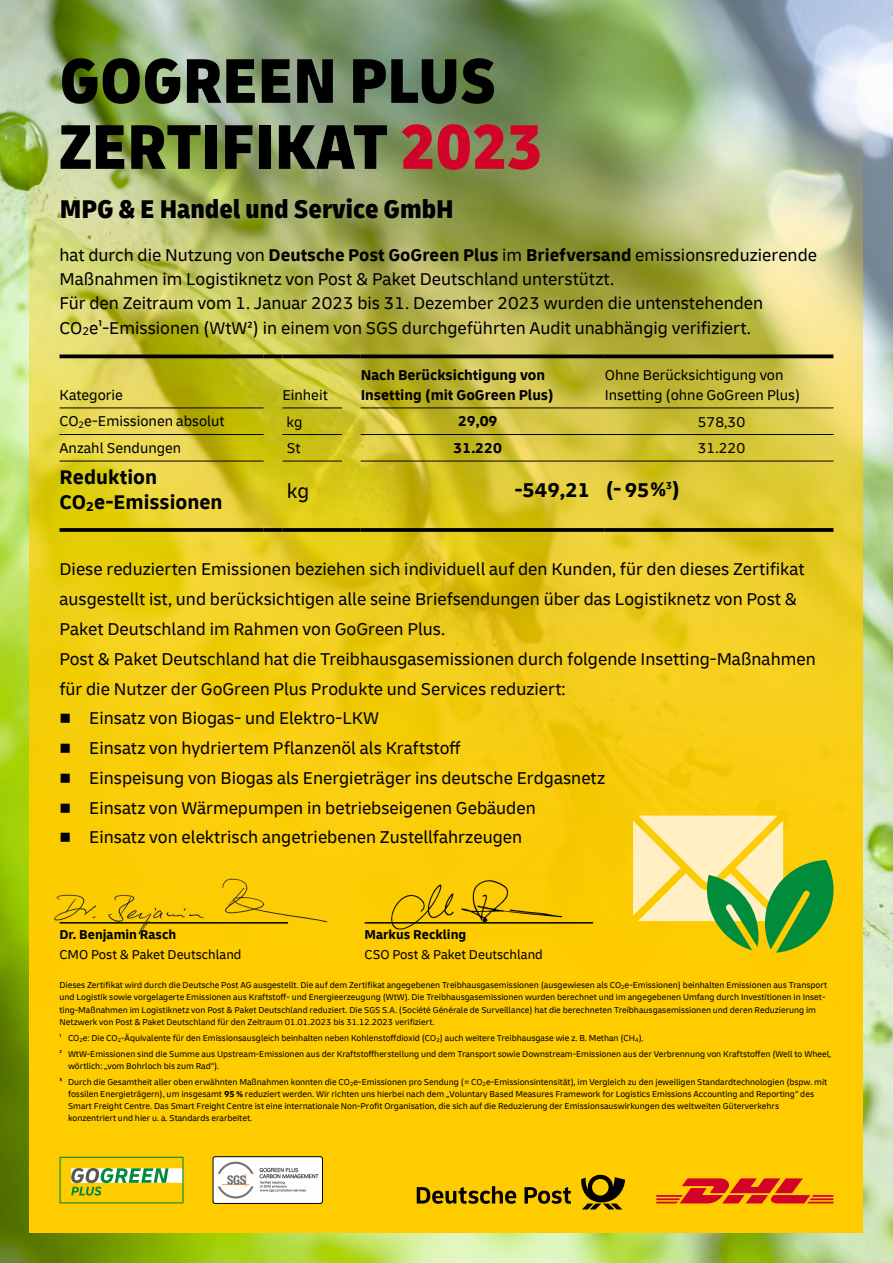
<style>
.page{position:relative;width:893px;height:1263px;background:#fff}
.page>*{position:absolute;margin:0;border:0;box-sizing:border-box;transform-origin:0 0}
.t1{font:900 condensed 66px/66px "Delivery";color:#000}
.t2{font:900 condensed 27px "Delivery";color:#000}
.t3{font:700 21px "Delivery";color:#000}
.t4{font:21px "Delivery";color:#000}
.t5{font:700 20.85px/25.5px "Delivery";color:#000}
.t6{font:18px/29.7px "Delivery";color:#000}
.t7{font:15px/20.2px "Delivery";color:#000}
.t8{font:700 15px/20.2px "Delivery";color:#000}
.t9{font:15px "Delivery";color:#000}
.t10{font:700 15px "Delivery";color:#000}
.t11{font:13.5px "Delivery";color:#000}
.t12{font:700 13.5px "Delivery";color:#000}
.t13{font:9px/12.1px "Delivery";color:#000}
.s1{color:#d20328}
.s2{font-weight:700}
.s3{font-size:21px}
.s4{font-weight:400}
</style>
<div class="page">
<img style="left:0;top:0;width:893px;height:1263px">
<img style="left:30px;top:60px;width:833px;height:1088px">
<div style="left:30px;top:1148px;width:833px;height:85px;background:#fc0"></div>
<svg style="left:417px;top:1175px;width:208px;height:34px"></svg>
<svg style="left:656px;top:1178px;width:177px;height:25px"></svg>
<hr style="left:60px;top:461px;width:204px;height:1px;background:#000">
<hr style="left:60px;top:434px;width:204px;height:1px;background:#000">
<hr style="left:282px;top:434px;width:60px;height:1px;background:#000">
<hr style="left:361px;top:434px;width:225px;height:1px;background:#000">
<svg style="left:586px;top:434px;width:19px;height:1px"></svg>
<hr style="left:605px;top:434px;width:228px;height:1px;background:#000">
<hr style="left:282px;top:461px;width:60px;height:1px;background:#000">
<hr style="left:361px;top:461px;width:225px;height:1px;background:#000">
<svg style="left:586px;top:461px;width:19px;height:1px"></svg>
<hr style="left:605px;top:461px;width:228px;height:1px;background:#000">
<svg style="left:60px;top:354px;width:204px;height:4px"></svg>
<svg style="left:264px;top:354px;width:18px;height:4px"></svg>
<svg style="left:282px;top:354px;width:60px;height:4px"></svg>
<svg style="left:342px;top:354px;width:19px;height:4px"></svg>
<svg style="left:361px;top:354px;width:225px;height:4px"></svg>
<svg style="left:586px;top:354px;width:19px;height:4px"></svg>
<svg style="left:605px;top:354px;width:228px;height:4px"></svg>
<svg style="left:60px;top:528px;width:204px;height:4px"></svg>
<svg style="left:264px;top:528px;width:18px;height:4px"></svg>
<svg style="left:282px;top:528px;width:60px;height:4px"></svg>
<svg style="left:342px;top:528px;width:19px;height:4px"></svg>
<svg style="left:361px;top:528px;width:225px;height:4px"></svg>
<svg style="left:586px;top:528px;width:19px;height:4px"></svg>
<svg style="left:605px;top:528px;width:228px;height:4px"></svg>
<hr style="left:60px;top:407px;width:204px;height:1px;background:#000">
<hr style="left:282px;top:407px;width:60px;height:1px;background:#000">
<hr style="left:361px;top:407px;width:225px;height:1px;background:#000">
<svg style="left:586px;top:407px;width:19px;height:1px"></svg>
<hr style="left:605px;top:407px;width:228px;height:1px;background:#000">
<svg style="left:60px;top:1157px;width:123px;height:46px"></svg>
<img style="left:213px;top:1158px;width:108px;height:45px">
<div style="left:213px;top:1156px;width:110px;height:47px;border:1px solid #000;border-radius:2px"></div>
<hr style="left:365px;top:922px;width:228px;height:1px;background:#000">
<svg style="left:633px;top:815px;width:200px;height:138px;background:#c5cc61"></svg>
<img style="left:49px;top:868px;width:278px;height:76px">
<img style="left:389px;top:877px;width:177px;height:56px">
<h1 class="t1" style="left:60px;top:48px;width:485px">GOGREEN PLUS<br>ZERTIFIKAT <span class="s1">2023</span></h1>
<h2 class="t2" style="left:60px;top:191px;width:395px">MPG &amp; E Handel und Service GmbH</h2>
<p class="t6" style="left:60px;top:242px;width:759px;line-height:24.3px">hat durch die Nutzung von <span class="s2">Deutsche Post GoGreen Plus</span> im <span class="s2">Briefversand</span> emissionsreduzierende Maßnahmen im Logistiknetz von Post &amp; Paket Deutschland unterstützt.<br>Für den Zeitraum vom 1. Januar 2023 bis 31. Dezember 2023 wurden die untenstehenden CO<sub>2</sub>e¹-Emissionen (WtW2) in einem von SGS durchgeführten Audit unabhängig verifiziert.</p>
<h3 class="t7" style="left:60px;top:385px;width:65px">Kategorie</h3>
<h3 class="t7" style="left:282px;top:385px;width:47px">Einheit</h3>
<h3 class="t8" style="left:361px;top:365px;width:195px">Nach Berücksichtigung von<br>Insetting (mit GoGreen Plus)</h3>
<h3 class="t7" style="left:605px;top:364px;width:197px">Ohne Berücksichtigung von<br>Insetting (ohne GoGreen Plus)</h3>
<h3 class="t7" style="left:60px;top:408px;width:167px;line-height:26.5px">CO<sub>2</sub>e-Emissionen absolut<br>Anzahl Sendungen</h3>
<h3 class="t5" style="left:60px;top:464px;width:164px">Reduktion<br>CO<sub>2</sub>e-Emissionen</h3>
<h3 class="t9" style="left:286px;top:412px;width:18px">kg</h3>
<h3 class="t10" style="left:458px;top:412px;width:41px">29,09</h3>
<h3 class="t9" style="left:698px;top:412px;width:49px">578,30</h3>
<h3 class="t9" style="left:287px;top:439px;width:15px">St</h3>
<h3 class="t10" style="left:454px;top:439px;width:50px">31.220</h3>
<h3 class="t9" style="left:698px;top:439px;width:49px">31.220</h3>
<h3 class="t4" style="left:287px;top:479px;width:24px">kg</h3>
<h3 class="t3" style="left:515px;top:477px;width:77px">-549,21</h3>
<h3 class="t5" style="left:605px;top:477px;width:76px">(- <span class="s3">95</span>%<span class="s4">3</span>)</h3>
<p class="t6" style="left:60px;top:555px;width:758px">Diese reduzierten Emissionen beziehen sich individuell auf den Kunden, für den dieses Zertifikat ausgestellt ist, und berücksichtigen alle seine Briefsendungen über das Logistiknetz von Post &amp; Paket Deutschland im Rahmen von GoGreen Plus.<br>Post &amp; Paket Deutschland hat die Treibhausgasemissionen durch folgende Insetting-Maßnahmen für die Nutzer der GoGreen Plus Produkte und Services reduziert:</p>
<h3 class="t6" style="left:60px;top:703px;width:321px">■ Einsatz von Biogas- und Elektro-LKW</h3>
<h3 class="t6" style="left:60px;top:733px;width:403px">■ Einsatz von hydriertem Pflanzenöl als Kraftstoff</h3>
<h3 class="t6" style="left:60px;top:763px;width:547px">■ Einspeisung von Biogas als Energieträger ins deutsche Erdgasnetz</h3>
<h3 class="t6" style="left:60px;top:793px;width:478px">■ Einsatz von Wärmepumpen in betriebseigenen Gebäuden</h3>
<h3 class="t6" style="left:60px;top:822px;width:464px">■ Einsatz von elektrisch angetriebenen Zustellfahrzeugen</h3>
<h3 class="t12" style="left:60px;top:926px;width:118px">Dr. Benjamin Rasch</h3>
<h3 class="t11" style="left:60px;top:946px;width:184px">CMO Post &amp; Paket Deutschland</h3>
<h3 class="t12" style="left:365px;top:926px;width:103px">Markus Reckling</h3>
<h3 class="t11" style="left:365px;top:946px;width:180px">CSO Post &amp; Paket Deutschland</h3>
<p class="t13" style="left:60px;top:979px;width:769px">Dieses Zertifikat wird durch die Deutsche Post AG ausgestellt. Die auf dem Zertifikat angegebenen Treibhausgasemissionen (ausgewiesen als CO<sub>2</sub>e-Emissionen) beinhalten Emissionen aus Transport und Logistik sowie vorgelagerte Emissionen aus Kraftstoff- und Energieerzeugung (WtW). Die Treibhausgasemissionen wurden berechnet und im angegebenen Umfang durch Investitionen in Inset&shy;ting-Maßnahmen im Logistiknetz von Post &amp; Paket Deutschland reduziert. Die SGS S.A. (Société Générale de Surveillance) hat die berechneten Treibhausgasemissionen und deren Reduzierung im Netzwerk von Post &amp; Paket Deutschland für den Zeitraum 01.01.2023 bis 31.12.2023 verifiziert.</p>
<p class="t13" style="left:60px;top:1030px;width:773px;line-height:15.9px">¹ CO<sub>2</sub>e: Die CO<sub>2</sub>-Äquivalente für den Emissionsausgleich beinhalten neben Kohlenstoffdioxid (CO<sub>2</sub>) auch weitere Treibhausgase wie z. B. Methan (CH<sub>4</sub>).<br>² WtW-Emissionen sind die Summe aus Upstream-Emissionen aus der Kraftstoffherstellung und dem Transport sowie Downstream-Emissionen aus der Verbrennung von Kraftstoffen (Well to Wheel,</p>
<p class="t13" style="left:60px;top:1058px;width:769px;line-height:16px;text-indent:9px">wörtlich: „vom Bohrloch bis zum Rad“).<br>³ Durch die Gesamtheit aller oben erwähnten Maßnahmen konnten die CO<sub>2</sub>e-Emissionen pro Sendung (= CO<sub>2</sub>e-Emissionsintensität), im Vergleich zu den jeweiligen Standardtechnologien (bspw. mit</p>
<p class="t13" style="left:68px;top:1088px;width:748px">fossilen Energieträgern), um insgesamt <span class="s2">95</span> <span class="s2">%</span> reduziert werden. Wir richten uns hierbei nach dem „Voluntary Based Measures Framework for Logistics Emissions Accounting and Reporting“ des<br>Smart Freight Centre. Das Smart Freight Centre ist eine internationale Non-Profit Organisation, die sich auf die Reduzierung der Emissionsauswirkungen des weltweiten Güterverkehrs konzentriert und hier u. a. Standards erarbeitet.</p>
</div>
